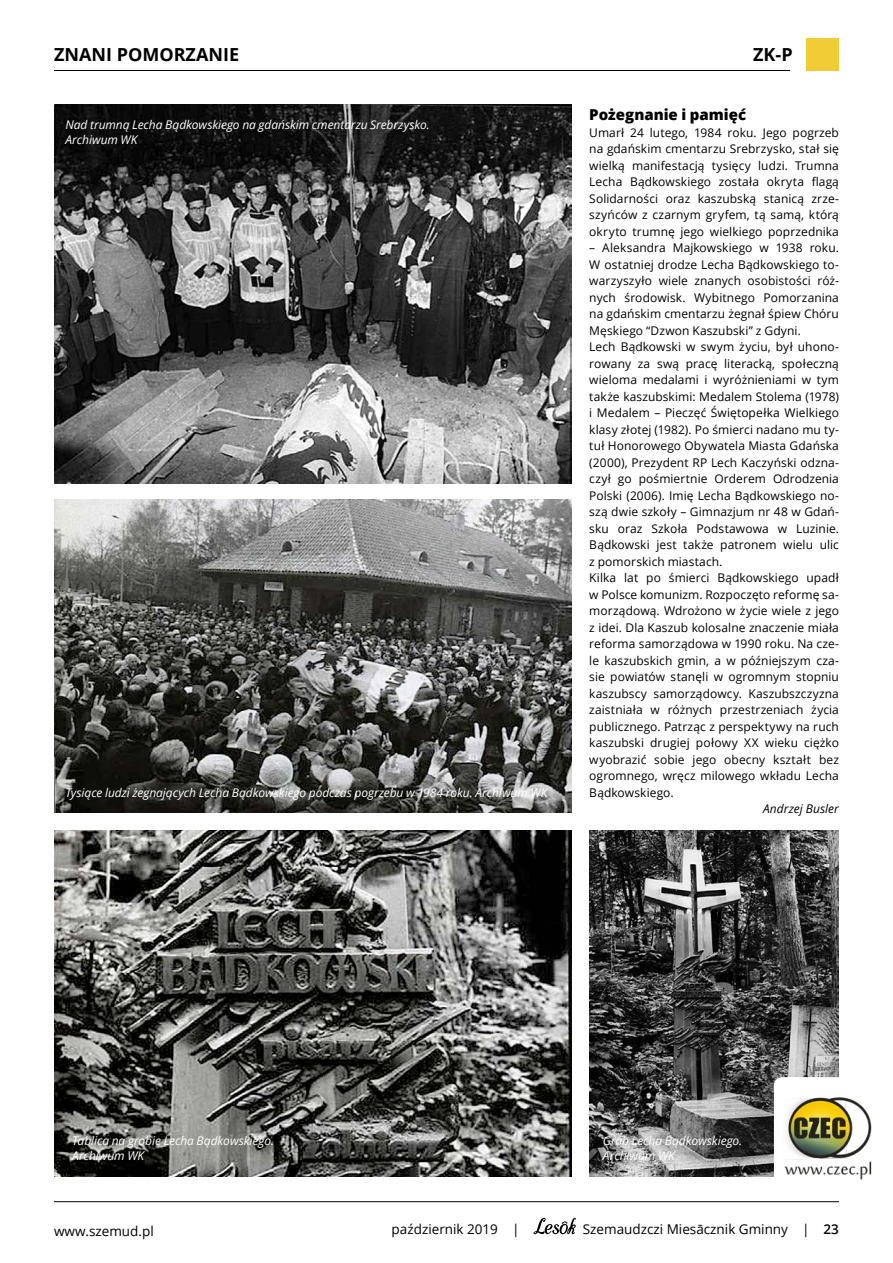
<style>
.page{position:relative;width:893px;height:1263px;background:#fff}
.page>*{position:absolute;margin:0;border:0;box-sizing:border-box;transform-origin:0 0}
.t1{font:700 18px "Open Sans";color:#000}
.t2{font:800 15px "Open Sans";color:#000}
.t3{font:13.5px "Open Sans";color:#000}
.t4{font:12px/16.5px "Open Sans";letter-spacing:.005em;color:#000;text-align:justify}
.t5{font:italic 12px/14.4px "Open Sans";letter-spacing:-.005em;color:#fff}
.t6{font:italic 12px "Open Sans";letter-spacing:.005em;color:#000}
.s1{font-weight:600}
</style>
<div class="page">
<hr style="left:54px;top:70px;width:736px;height:1px;background:#000">
<div style="left:806px;top:38px;width:33px;height:32px;background:#f1cc37"></div>
<img style="left:54px;top:105px;width:517px;height:378px">
<img style="left:54px;top:500px;width:517px;height:312px">
<img style="left:54px;top:831px;width:517px;height:345px">
<img style="left:589px;top:831px;width:250px;height:345px">
<div style="left:774px;top:1077px;width:111px;height:111px;background:#fff;border-radius:9px"></div>
<img style="left:784px;top:1097px;width:88px;height:83px">
<svg style="left:533px;top:1218px;width:43px;height:16px"></svg>
<hr style="left:54px;top:1201px;width:785px;height:1px;background:#000">
<h1 class="t1" style="left:54px;top:42px;width:187px">ZNANI POMORZANIE</h1>
<h1 class="t1" style="left:753px;top:42px;width:41px">ZK-P</h1>
<p class="t5" style="left:65px;top:117px;width:366px">Nad trumną Lecha Bądkowskiego na gdańskim cmentarzu Srebrzysko.<br>Archiwum WK</p>
<p class="t5" style="left:65px;top:785px;width:483px">Tysiące ludzi żegnających Lecha Bądkowskiego podczas pogrzebu w 1984 roku. Archiwum WK</p>
<p class="t2" style="left:589px;top:103px;width:159px">Pożegnanie i pamięć</p>
<p class="t4" style="left:589px;top:124px;width:251px">Umarł 24 lutego, 1984 roku. Jego pogrzeb na gdańskim cmentarzu Srebrzysko, stał się wielką manifestacją tysięcy ludzi. Trumna Lecha Bądkowskiego została okryta flagą Solidarności oraz kaszubską stanicą zrze&shy;szyńców z czarnym gryfem, tą samą, którą okryto trumnę jego wielkiego poprzednika</p>
<p class="t4" style="left:589px;top:239px;width:251px;text-align:left">– Aleksandra Majkowskiego w 1938 roku.<br>W ostatniej drodze Lecha Bądkowskiego to&shy;warzyszyło wiele znanych osobistości róż&shy;nych środowisk. Wybitnego Pomorzanina na gdańskim cmentarzu żegnał śpiew Chóru Męskiego “Dzwon Kaszubski” z Gdyni.<br>Lech Bądkowski w swym życiu, był uhono&shy;rowany za swą pracę literacką, społeczną wieloma medalami i wyróżnieniami w tym także kaszubskimi: Medalem Stolema (1978) i Medalem – Pieczęć Świętopełka Wielkiego klasy złotej (1982). Po śmierci nadano mu ty&shy;tuł Honorowego Obywatela Miasta Gdańska (2000), Prezydent RP Lech Kaczyński odzna&shy;czył go pośmiertnie Orderem Odrodzenia Polski (2006). Imię Lecha Bądkowskiego no&shy;szą dwie szkoły – Gimnazjum nr 48 w Gdań&shy;sku oraz Szkoła Podstawowa w Luzinie.<br>Bądkowski jest także patronem wielu ulic z pomorskich miastach.<br>Kilka lat po śmierci Bądkowskiego upadł w Polsce komunizm. Rozpoczęto reformę sa&shy;morządową. Wdrożono w życie wiele z jego z idei. Dla Kaszub kolosalne znaczenie miała reforma samorządowa w 1990 roku. Na cze&shy;le kaszubskich gmin, a w późniejszym cza&shy;sie powiatów stanęli w ogromnym stopniu kaszubscy samorządowcy. Kaszubszczyzna zaistniała w różnych przestrzeniach życia publicznego. Patrząc z perspektywy na ruch kaszubski drugiej połowy XX wieku ciężko wyobrazić sobie jego obecny kształt bez ogromnego, wręcz milowego wkładu Lecha Bądkowskiego.</p>
<p class="t6" style="left:763px;top:800px;width:77px">Andrzej Busler</p>
<p class="t5" style="left:72px;top:1133px;width:203px">Tablica na grobie Lecha Bądkowskiego.<br>Archiwum WK</p>
<p class="t5" style="left:603px;top:1133px;width:141px">Grób Lecha Bądkowskiego.<br>Archiwum WK</p>
<p class="t3" style="left:54px;top:1222px;width:101px">www.szemud.pl</p>
<p class="t3" style="left:392px;top:1220px;width:129px">październik 2019 |</p>
<p class="t3" style="left:583px;top:1220px;width:258px">Szemaudzczi Miesācznik Gminny | <span class="s1">23</span></p>
</div>
